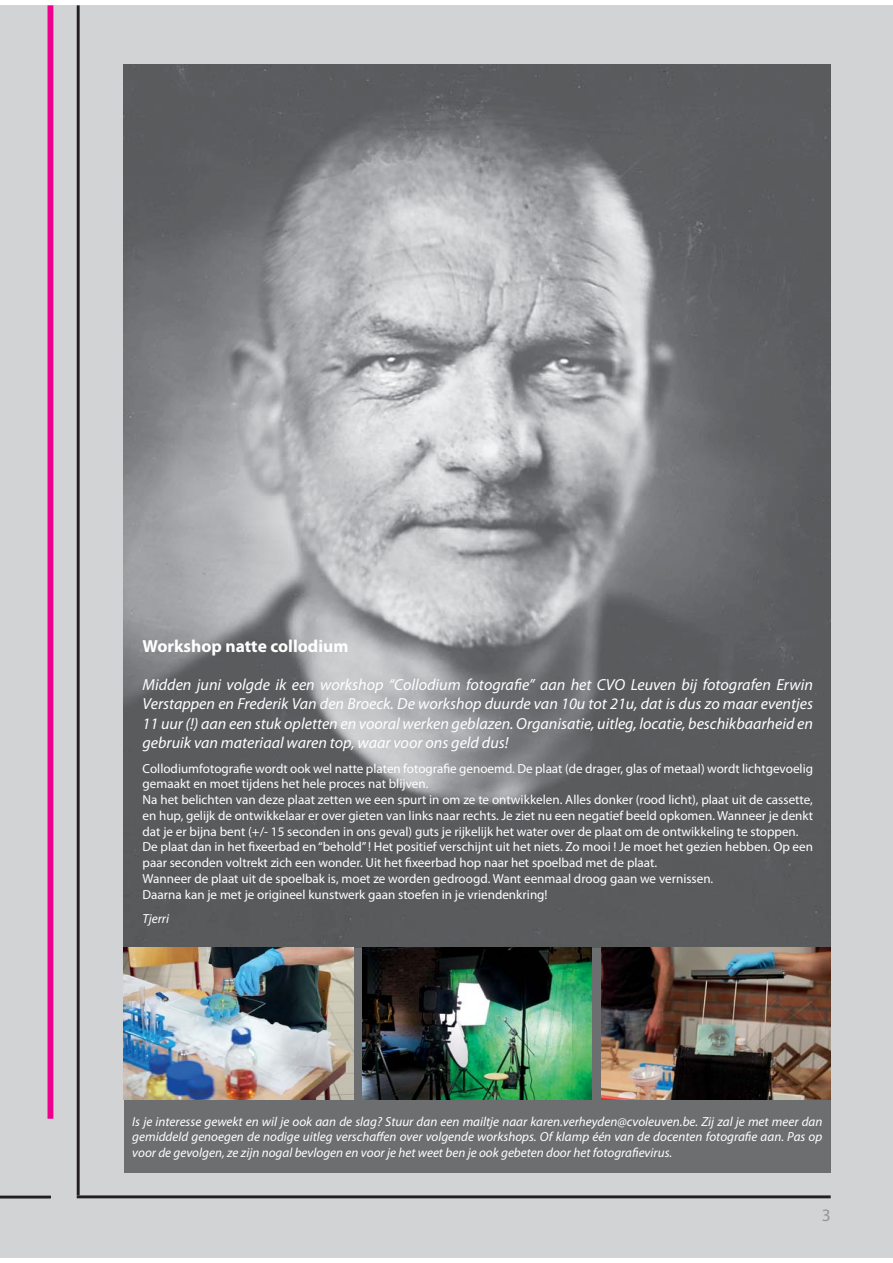
<style>
.page{position:relative;width:893px;height:1263px;background:#fff}
.page>*{position:absolute;margin:0;border:0;box-sizing:border-box;transform-origin:0 0}
.t1{font:700 17.55px "Myriad Pro";color:#fff}
.t2{font:17.55px "Myriad Pro";color:#939598}
.t3{font:italic 16.05px/19.2px "Myriad Pro";color:#fff;text-align:justify}
.t4{font:13.05px/15.8px "Myriad Pro";color:#fff}
.t5{font:italic 13.05px/15.8px "Myriad Pro";color:#fff;text-align:justify}
</style>
<div class="page">
<div style="left:0;top:5px;width:893px;height:1252px;background:#d1d3d4"></div>
<hr style="left:77px;top:5px;width:3px;height:1190px;background:#231f20">
<div style="left:48px;top:5px;width:5px;height:1114px;background:#ec008c"></div>
<div style="left:77px;top:1195px;width:754px;height:3px;border:1px solid #231f20"></div>
<svg style="left:0;top:1196px;width:51px;height:3px"></svg>
<div style="left:124px;top:1100px;width:707px;height:73px;background:#6d6e70"></div>
<div style="left:124px;top:947px;width:707px;height:161px;background:#6d6e70"></div>
<img style="left:124px;top:65px;width:707px;height:883px">
<img style="left:124px;top:948px;width:229px;height:152px">
<img style="left:362px;top:948px;width:230px;height:152px">
<img style="left:601px;top:948px;width:229px;height:152px">
<h1 class="t1" style="left:143px;top:639px;width:207px">Workshop natte collodium</h1>
<p class="t3" style="left:143px;top:676px;width:672px">Midden juni volgde ik een workshop “Collodium fotografie” aan het CVO Leuven bij fotografen Erwin Verstappen en Frederik Van den Broeck. De workshop duurde van 10u tot 21u, dat is dus zo maar eventjes 11 uur (!) aan een stuk opletten en vooral werken geblazen. Organisatie, uitleg, locatie, beschikbaarheid en gebruik van materiaal waren top, waar voor ons geld dus!</p>
<p class="t4" style="left:143px;top:761px;width:672px">Collodiumfotografie wordt ook wel natte platen fotografie genoemd. De plaat (de drager, glas of metaal) wordt lichtgevoelig gemaakt en moet tijdens het hele proces nat blijven.<br>Na het belichten van deze plaat zetten we een spurt in om ze te ontwikkelen. Alles donker (rood licht), plaat uit de cassette, en hup, gelijk de ontwikkelaar er over gieten van links naar rechts. Je ziet nu een negatief beeld opkomen. Wanneer je denkt dat je er bijna bent (+/- 15 seconden in ons geval) guts je rijkelijk het water over de plaat om de ontwikkeling te stoppen.<br>De plaat dan in het fixeerbad en “behold” ! Het positief verschijnt uit het niets. Zo mooi ! Je moet het gezien hebben. Op een paar seconden voltrekt zich een wonder. Uit het fixeerbad hop naar het spoelbad met de plaat.<br>Wanneer de plaat uit de spoelbak is, moet ze worden gedroogd. Want eenmaal droog gaan we vernissen.<br>Daarna kan je met je origineel kunstwerk gaan stoefen in je vriendenkring!</p>
<p class="t5" style="left:143px;top:912px;width:28px">Tjerri</p>
<p class="t5" style="left:132px;top:1114px;width:692px">Is je interesse gewekt en wil je ook aan de slag? Stuur dan een mailtje naar karen.verheyden@cvoleuven.be. Zij zal je met meer dan gemiddeld genoegen de nodige uitleg verschaffen over volgende workshops. Of klamp één van de docenten fotografie aan. Pas op voor de gevolgen, ze zijn nogal bevlogen en voor je het weet ben je ook gebeten door het fotografievirus.</p>
<h1 class="t2" style="left:822px;top:1208px;width:10px">3</h1>
</div>
